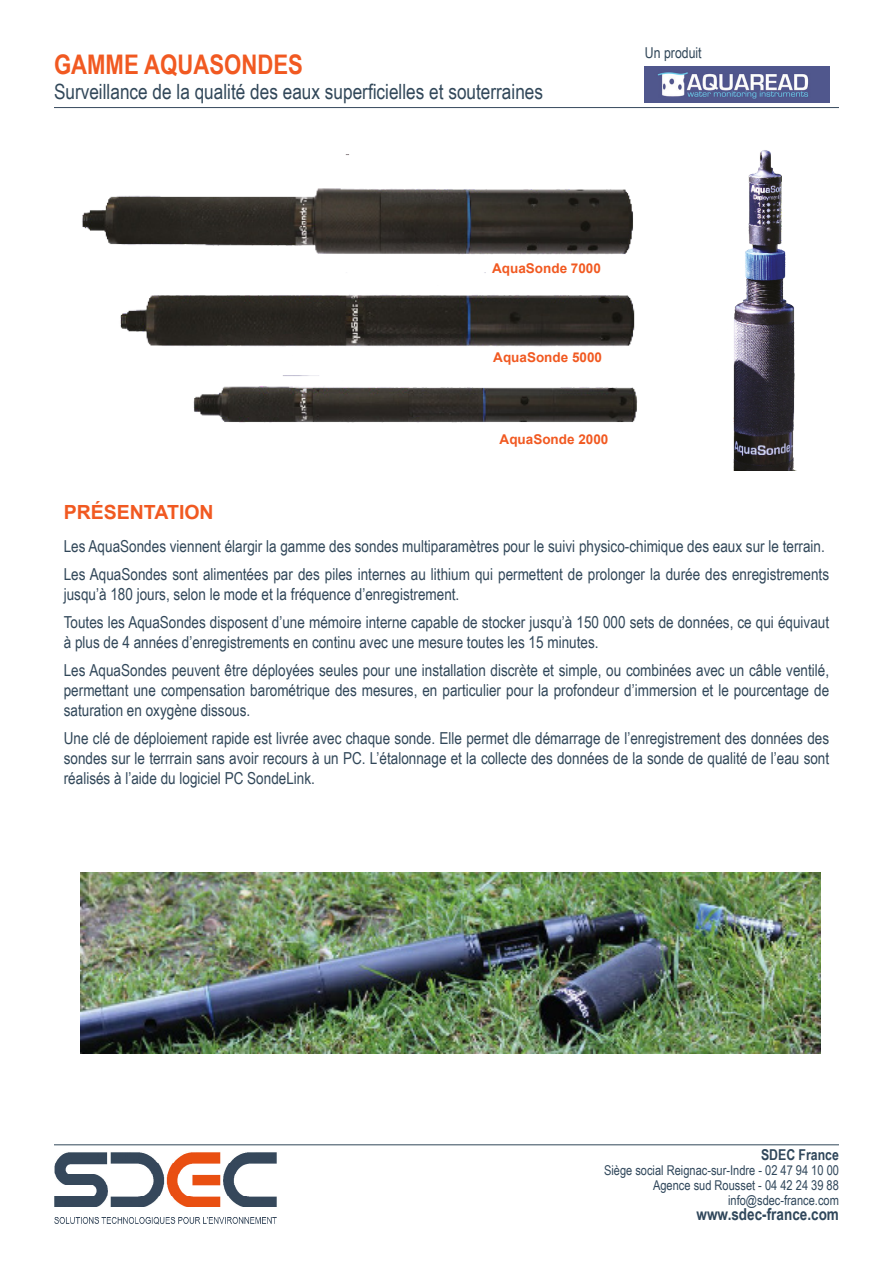
<style>
.page{position:relative;width:893px;height:1263px;background:#fff}
.page>*{position:absolute;margin:0;border:0;box-sizing:border-box;transform-origin:0 0}
.t1{font:700 27px "Arial Narrow";color:#f15921}
.t2{font:21px "Arial Narrow";color:#314759}
.Sous-titre_marron{font:700 19.5px "Arial";color:#f15921}
.t3{font:16.5px/19.8px "Arial Narrow";color:#314759}
.t4{font:700 16.5px "Arial Narrow";color:#30475b}
.t5{font:700 15px "Arial Narrow";color:#30475b}
.t6{font:15px "Arial Narrow";color:#314759}
.t7{font:13.5px/15px "Arial Narrow";color:#30475b;text-align:right}
.t8{font:700 13.5px "Arial";color:#f15921}
</style>
<div class="page">
<img style="left:54px;top:1145px;width:238px;height:80px">
<hr style="left:54px;top:1144px;width:785px;height:1px;background:#314759">
<hr style="left:54px;top:107px;width:785px;height:1px;background:#37495d">
<img style="left:645px;top:66px;width:184px;height:37px">
<img style="left:81px;top:873px;width:740px;height:180px">
<img style="left:193px;top:386px;width:445px;height:37px">
<img style="left:120px;top:294px;width:515px;height:82px">
<img style="left:82px;top:154px;width:551px;height:119px">
<img style="left:733px;top:150px;width:64px;height:321px">
<h1 class="t1" style="left:54px;top:44px;width:250px">GAMME AQUASONDES</h1>
<p class="t2" style="left:54px;top:76px;width:491px">Surveillance de la qualité des eaux superficielles et souterraines</p>
<p class="t6" style="left:645px;top:42px;width:58px">Un produit</p>
<p class="t8" style="left:492px;top:259px;width:110px">AquaSonde 7000</p>
<p class="t8" style="left:493px;top:348px;width:110px">AquaSonde 5000</p>
<p class="t8" style="left:500px;top:430px;width:110px">AquaSonde 2000</p>
<p class="Sous-titre_marron" style="left:64px;top:499px;width:151px">PRÉSENTATION</p>
<p class="t3" style="left:64px;top:536px;width:763px">Les AquaSondes viennent élargir la gamme des sondes multiparamètres pour le suivi physico-chimique des eaux sur le terrain.</p>
<p class="t3" style="left:64px;top:564px;width:767px">Les AquaSondes sont alimentées par des piles internes au lithium qui permettent de prolonger la durée des enregistrements jusqu’à 180 jours, selon le mode et la fréquence d’enregistrement.</p>
<p class="t3" style="left:64px;top:612px;width:767px">Toutes les AquaSondes disposent d’une mémoire interne capable de stocker jusqu’à 150 000 sets de données, ce qui équivaut à plus de 4 années d’enregistrements en continu avec une mesure toutes les 15 minutes.</p>
<p class="t3" style="left:64px;top:660px;width:767px;text-align:justify">Les AquaSondes peuvent être déployées seules pour une installation discrète et simple, ou combinées avec un câble ventilé, permettant une compensation barométrique des mesures, en particulier pour la profondeur d’immersion et le pourcentage de saturation en oxygène dissous.</p>
<p class="t3" style="left:64px;top:728px;width:767px;text-align:justify">Une clé de déploiement rapide est livrée avec chaque sonde. Elle permet dle démarrage de l’enregistrement des données des sondes sur le terrrain sans avoir recours à un PC. L’étalonnage et la collecte des données de la sonde de qualité de l’eau sont réalisés à l’aide du logiciel PC SondeLink.</p>
<p class="t5" style="left:761px;top:1144px;width:79px">SDEC France</p>
<p class="t7" style="left:604px;top:1163px;width:236px">Siège social Reignac-sur-Indre - 02 47 94 10 00<br>Agence sud Rousset - 04 42 24 39 88 info@sdec-france.com</p>
<p class="t4" style="left:697px;top:1202px;width:144px">www.sdec-france.com</p>
</div>
